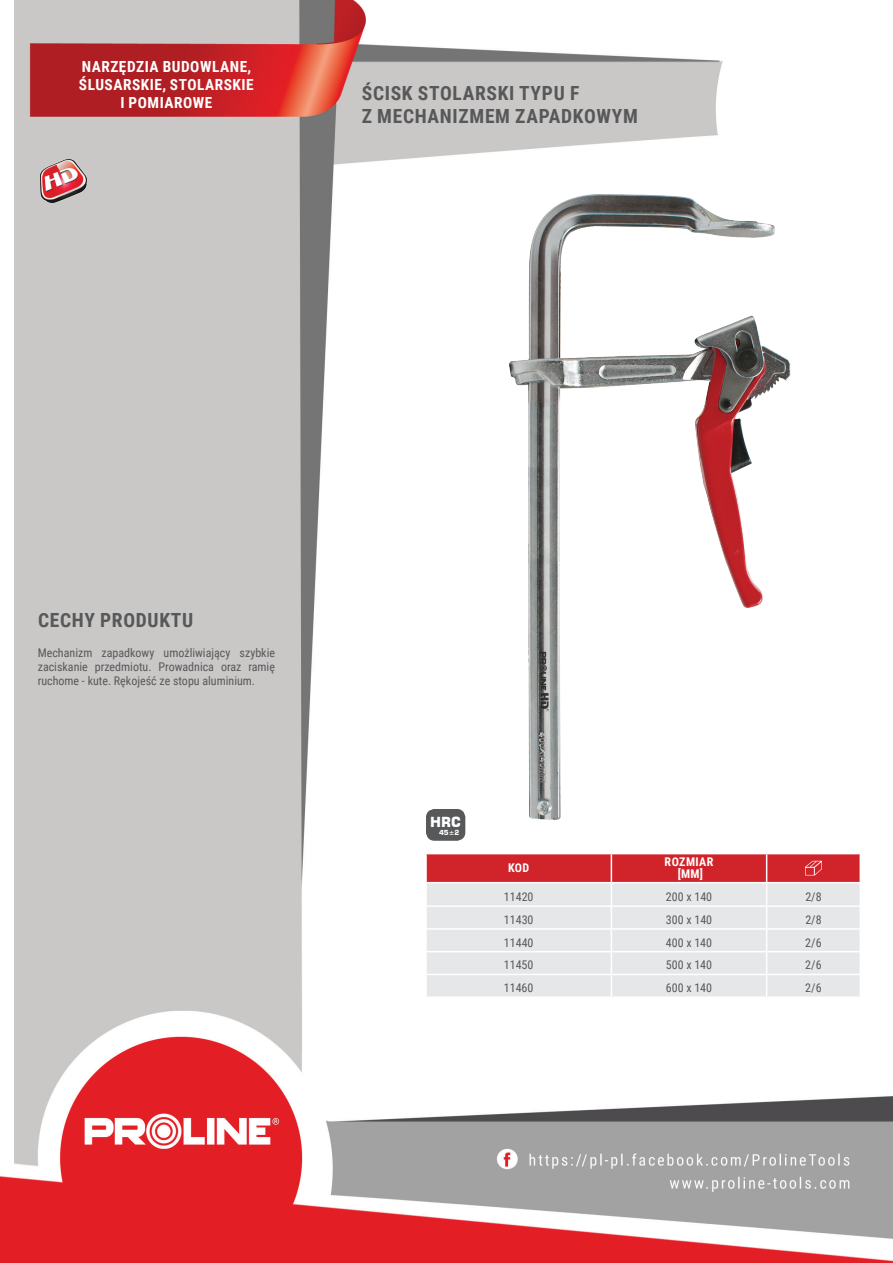
<style>
.page{position:relative;width:893px;height:1263px;background:#fff}
.page>*{position:absolute;margin:0;border:0;box-sizing:border-box;transform-origin:0 0}
.t1{font:700 19.5px/23.4px "Roboto Condensed";letter-spacing:.035em;color:#57585a}
.t2{font:700 15.3px/18.3px "Roboto Condensed";letter-spacing:.035em;color:#fff;text-align:center}
.t3{font:700 13.8px "Square 721 BT";color:#fff}
.t4{font:12px/14.4px "Roboto Condensed";color:#57585a;text-align:justify}
.t5{font:700 12px/12px "Roboto Condensed";letter-spacing:.035em;color:#fff;text-align:center}
.t6{font:700 6.9px "Square 721 BT";color:#fff}
</style>
<div class="page">
<img style="left:0;top:0;width:893px;height:1263px">
<img style="left:510px;top:195px;width:280px;height:625px">
<hr style="left:425px;top:854px;width:2px;height:28px;background:#fff">
<hr style="left:425px;top:883px;width:2px;height:22px;background:#fff">
<hr style="left:425px;top:907px;width:2px;height:21px;background:#fff">
<hr style="left:425px;top:930px;width:2px;height:21px;background:#fff">
<hr style="left:425px;top:952px;width:2px;height:22px;background:#fff">
<hr style="left:425px;top:975px;width:2px;height:21px;background:#fff">
<hr style="left:425px;top:853px;width:186px;height:1px;background:#fff">
<hr style="left:425px;top:882px;width:186px;height:1px;background:#fff">
<hr style="left:425px;top:905px;width:186px;height:2px;background:#fff">
<hr style="left:425px;top:928px;width:186px;height:2px;background:#fff">
<hr style="left:425px;top:951px;width:186px;height:1px;background:#fff">
<hr style="left:425px;top:974px;width:186px;height:1px;background:#fff">
<hr style="left:425px;top:996px;width:186px;height:2px;background:#fff">
<hr style="left:611px;top:996px;width:156px;height:2px;background:#fff">
<hr style="left:767px;top:996px;width:94px;height:2px;background:#fff">
<svg style="left:426px;top:853px;width:435px;height:143px;background:#e4c4c7"></svg>
<div style="left:427px;top:810px;width:38px;height:30px;background:#57585a;border-radius:8px"></div>
<div style="left:426px;top:809px;width:39px;height:32px;border:1px solid #57585a;border-radius:8px"></div>
<img style="left:40px;top:160px;width:47px;height:42px">
<p class="t2" style="left:79px;top:56px;width:176px">NARZĘDZIA BUDOWLANE,<br>ŚLUSARSKIE, STOLARSKIE<br>I POMIAROWE</p>
<h1 class="t1" style="left:362px;top:80px;width:278px">ŚCISK STOLARSKI TYPU F<br>Z MECHANIZMEM ZAPADKOWYM</h1>
<h1 class="t1" style="left:38px;top:608px;width:157px">CECHY PRODUKTU</h1>
<p class="t4" style="left:38px;top:645px;width:239px">Mechanizm zapadkowy umożliwiający szybkie zaciskanie przedmiotu. Prowadnica oraz ramię ruchome - kute. Rękojeść ze stopu aluminium.</p>
<p class="t3" style="left:430px;top:814px;width:32px">HRC</p>
<p class="t6" style="left:439px;top:829px;width:22px">45±2</p>
<p class="t5" style="left:508px;top:862px;width:23px">KOD</p>
<p class="t5" style="left:665px;top:856px;width:50px">ROZMIAR [MM]</p>
<p class="t4" style="left:504px;top:889px;width:31px">11420</p>
<p class="t4" style="left:666px;top:889px;width:48px">200 x 140</p>
<p class="t4" style="left:805px;top:889px;width:18px">2/8</p>
<p class="t4" style="left:504px;top:912px;width:31px">11430</p>
<p class="t4" style="left:666px;top:912px;width:48px">300 x 140</p>
<p class="t4" style="left:805px;top:912px;width:18px">2/8</p>
<p class="t4" style="left:504px;top:935px;width:31px">11440</p>
<p class="t4" style="left:666px;top:935px;width:48px">400 x 140</p>
<p class="t4" style="left:805px;top:935px;width:18px">2/6</p>
<p class="t4" style="left:504px;top:957px;width:31px">11450</p>
<p class="t4" style="left:666px;top:957px;width:48px">500 x 140</p>
<p class="t4" style="left:805px;top:957px;width:18px">2/6</p>
<p class="t4" style="left:504px;top:980px;width:31px">11460</p>
<p class="t4" style="left:666px;top:980px;width:48px">600 x 140</p>
<p class="t4" style="left:805px;top:980px;width:18px">2/6</p>
</div>
